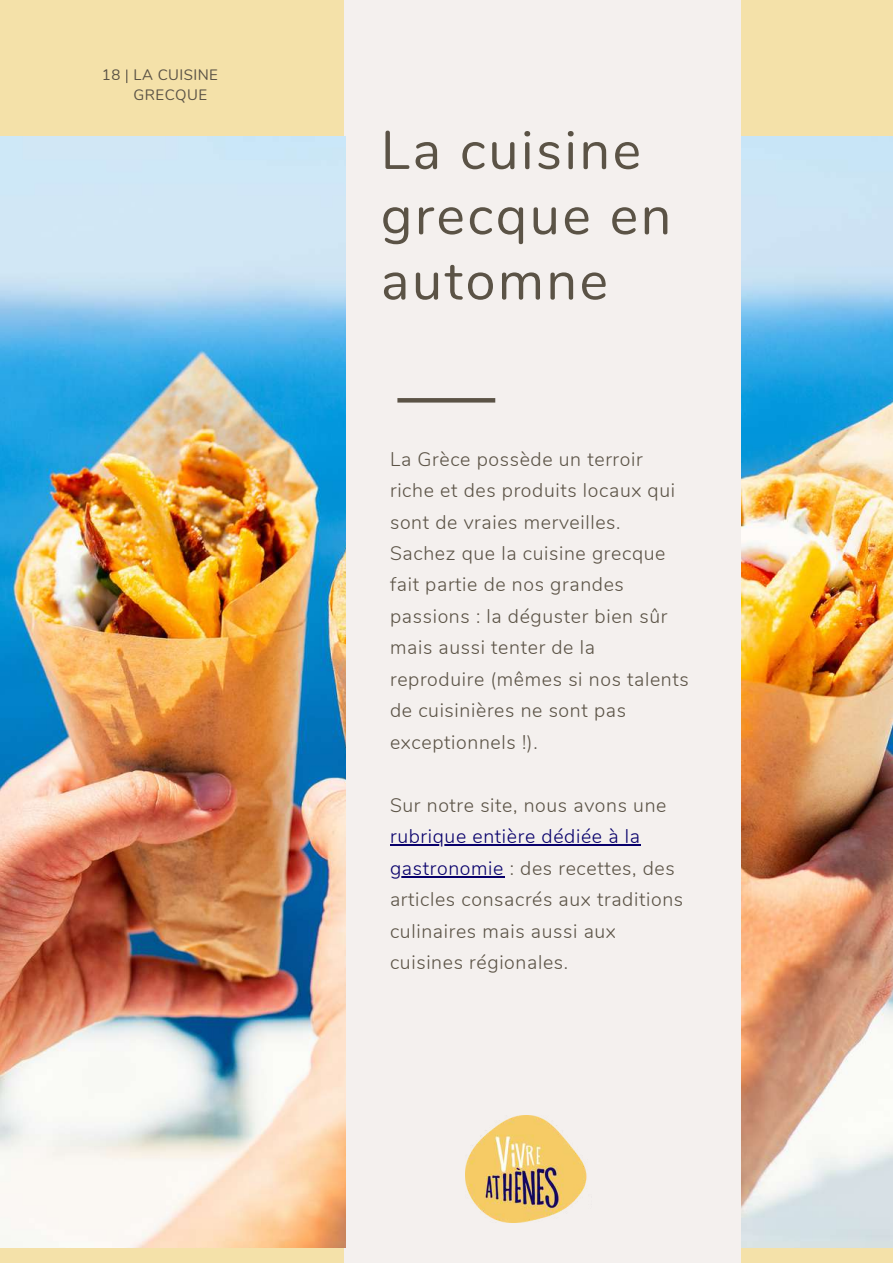
<style>
.page{position:relative;width:893px;height:1264px;background:#fff}
.page>*{position:absolute;margin:0;border:0;box-sizing:border-box;transform-origin:0 0}
.t1{font:54px/65.2px "Nunito";letter-spacing:.045em;color:#5b5346}
.t2{font:300 19.5px/31.5px "Nunito";letter-spacing:.035em;color:#5b5346}
.t3{font:15px/20.2px "Nunito";letter-spacing:.03em;color:#5b5346}
.s1{color:#08006b}
</style>
<div class="page">
<div style="left:0;top:0;width:892px;height:1262px;background:#f4e1a9"></div>
<div style="left:344px;top:0;width:397px;height:1262px;background:#f4f0ee"></div>
<hr style="left:397px;top:398px;width:98px;height:4px;background:#5b5346">
<svg style="left:126px;top:70px;width:1px;height:13px"></svg>
<img style="left:0;top:137px;width:345px;height:1110px">
<hr style="left:390px;top:844px;width:250px;height:1px;background:#08006b">
<hr style="left:390px;top:876px;width:114px;height:1px;background:#08006b">
<img style="left:741px;top:137px;width:151px;height:1110px">
<img style="left:465px;top:1115px;width:122px;height:107px">
<p class="t3" style="left:102px;top:65px;width:20px">18</p>
<p class="t3" style="left:134px;top:65px;width:86px">LA CUISINE<br>GRECQUE</p>
<h1 class="t1" style="left:381px;top:118px;width:292px">La cuisine grecque en automne</h1>
<p class="t2" style="left:390px;top:443px;width:300px">La Grèce possède un terroir riche et des produits locaux qui sont de vraies merveilles.<br>Sachez que la cuisine grecque fait partie de nos grandes passions : la déguster bien sûr mais aussi tenter de la reproduire (mêmes si nos talents de cuisinières ne sont pas exceptionnels !).</p>
<p class="t2" style="left:390px;top:789px;width:278px">Sur notre site, nous avons une</p>
<p class="t2" style="left:390px;top:821px;width:294px"><span class="s1">rubrique entière dédiée à la gastronomie</span> : des recettes, des articles consacrés aux traditions culinaires mais aussi aux cuisines régionales.</p>
</div>
